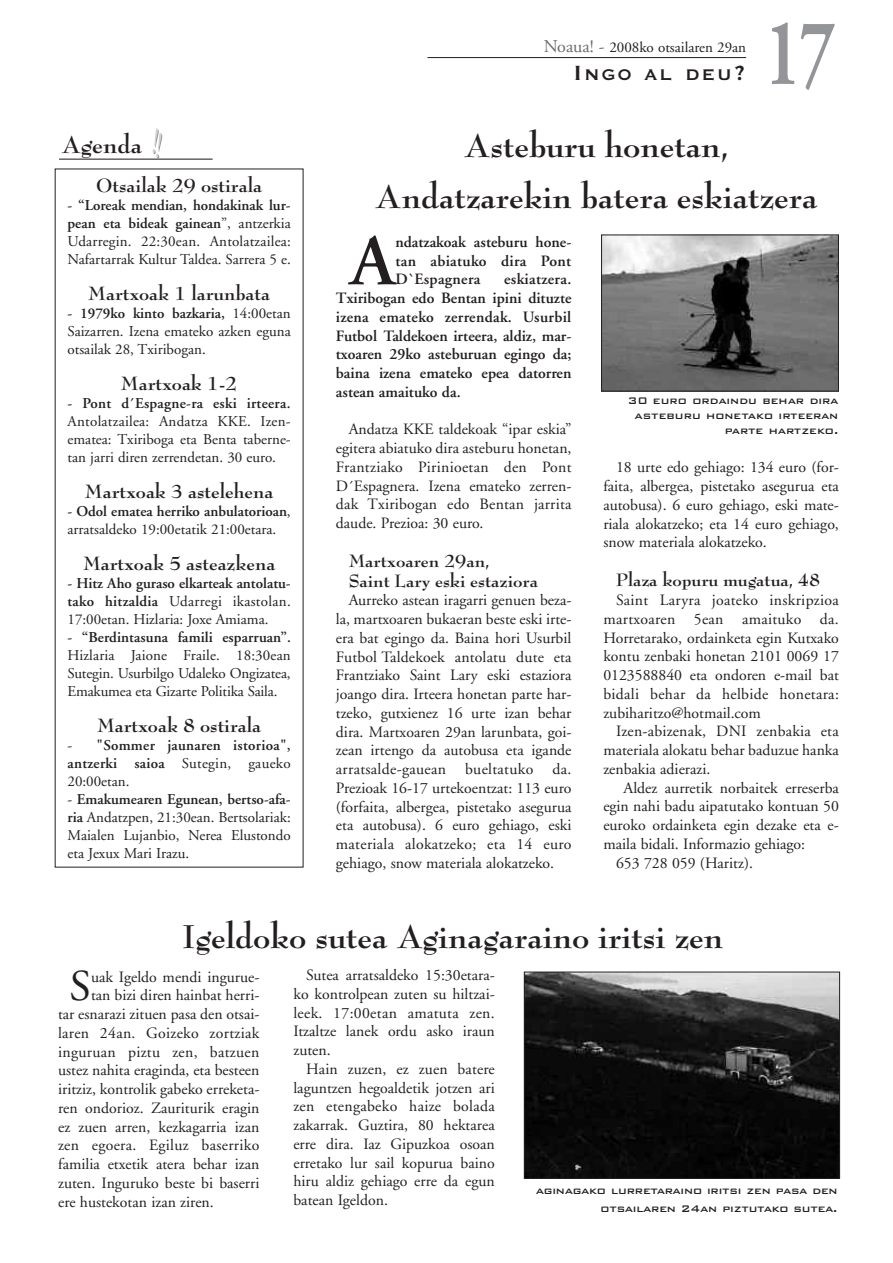
<style>
.page{position:relative;width:893px;height:1263px;background:#fff}
.page>*{position:absolute;margin:0;border:0;box-sizing:border-box;transform-origin:0 0}
.t1{font:700 95.55px "Adobe Garamond";color:#939598;scale:.7 1}
.t2{font:600 72.3px "Adobe Garamond";color:#231f20}
.t3{font:43.95px "Adobe Garamond";color:#231f20}
.t4{font:700 36px/51px "Bernhard Modern";color:#231f20;text-align:center}
.t5{font:700 26.55px "Bernhard Modern";color:#231f20}
.t6{font:700 21px "Bernhard Modern";color:#231f20}
.t7{font:700 20.25px "Copperplate Gothic BT";letter-spacing:.085em;color:#231f20}
.t8{font:700 19.5px/19.5px "Bernhard Modern";color:#231f20}
.t9{font:15.75px/18.8px "Adobe Garamond";color:#231f20;text-align:justify}
.t10{font:600 15.75px/18.8px "Adobe Garamond";color:#231f20;text-align:justify}
.t11{font:15.75px "Adobe Garamond";letter-spacing:.02em;color:#231f20}
.t12{font:15px/18px "Adobe Garamond";color:#231f20;text-align:justify}
.t13{font:600 15px/18px "Adobe Garamond";letter-spacing:.02em;color:#231f20;text-align:justify}
.t14{font:500 12.75px/15px "Bank Gothic BT";letter-spacing:-.015em;color:#231f20;text-align:right}
.s1{font-weight:600}
.s2{font-weight:400}
.s3{font-size:18px;color:#6c6d70}
.s4{font-size:27px}
</style>
<div class="page">
<hr style="left:427px;top:57px;width:319px;height:1px;background:#231f20">
<hr style="left:59px;top:159px;width:154px;height:1px;background:#231f20">
<svg style="left:153px;top:128px;width:9px;height:31px"></svg>
<img style="left:603px;top:237px;width:234px;height:152px">
<div style="left:601px;top:235px;width:238px;height:156px;border:1px solid #231f20"></div>
<img style="left:526px;top:974px;width:312px;height:203px">
<div style="left:524px;top:972px;width:316px;height:207px;border:1px solid #231f20"></div>
<h3 class="t5" style="left:61px;top:132px;width:82px">Agenda</h3>
<h3 class="t6" style="left:96px;top:175px;width:167px">Otsailak 29 ostirala</h3>
<p class="t12" style="left:68px;top:197px;width:225px"><span class="s1">- “Loreak mendian, hondakinak lur&shy;pean eta bideak gainean</span>”, antzerkia Udarregin. 22:30ean. Antolatzailea:<br>Nafartarrak Kultur Taldea. Sarrera 5 e.</p>
<h3 class="t6" style="left:88px;top:283px;width:183px">Martxoak 1 larunbata</h3>
<p class="t12" style="left:68px;top:305px;width:225px"><span class="s1">- 1979ko kinto bazkaria,</span> 14:00etan Saizarren. Izena emateko azken eguna otsailak 28, Txiribogan.</p>
<h3 class="t6" style="left:121px;top:373px;width:118px">Martxoak 1-2</h3>
<p class="t13" style="left:68px;top:395px;width:225px">- Pont d´Espagne-ra eski irteera.</p>
<p class="t12" style="left:68px;top:413px;width:225px">Antolatzailea: Andatza KKE. Izen&shy;ematea: Txiriboga eta Benta taberne&shy;tan jarri diren zerrendetan. 30 euro.</p>
<h3 class="t6" style="left:85px;top:481px;width:190px">Martxoak 3 astelehena</h3>
<p class="t12" style="left:68px;top:503px;width:225px"><span class="s1">- Odol ematea herriko anbulatorioan</span>, arratsaldeko 19:00etatik 21:00etara.</p>
<h3 class="t6" style="left:83px;top:553px;width:194px">Martxoak 5 asteazkena</h3>
<p class="t12" style="left:68px;top:575px;width:225px"><span class="s1">- Hitz Aho guraso elkarteak antolatu&shy;tako hitzaldia</span> Udarregi ikastolan.<br>17:00etan. Hizlaria: Joxe Amiama.</p>
<p class="t13" style="left:68px;top:629px;width:225px">- “Berdintasuna famili esparruan”.</p>
<p class="t12" style="left:68px;top:647px;width:225px">Hizlaria Jaione Fraile. 18:30ean Sutegin. Usurbilgo Udaleko Ongizatea, Emakumea eta Gizarte Politika Saila.</p>
<h3 class="t6" style="left:97px;top:715px;width:166px">Martxoak 8 ostirala</h3>
<p class="t13" style="left:68px;top:737px;width:225px"><span class="s2">-</span> "Sommer jaunaren istorioa", antzerki saioa <span class="s2">Sutegin, gaueko 20:00etan.</span></p>
<p class="t12" style="left:68px;top:791px;width:225px">- <span class="s1">Emakumearen Egunean, bertso-afa&shy;ria</span> Andatzpen, 21:30ean. Bertsolariak:<br>Maialen Lujanbio, Nerea Elustondo eta Jexux Mari Irazu.</p>
<p class="t12" style="left:544px;top:40px;width:204px"><span class="s3">Noaua! -</span> 2008ko otsailaren 29an</p>
<p class="t7" style="left:573px;top:61px;width:175px"><span class="s4">I</span>NGO AL DEU<span class="s4">?</span></p>
<h1 class="t1" style="left:765px;top:16px;width:101px">17</h1>
<h3 class="t4" style="left:375px;top:121px;width:444px">Asteburu honetan,<br>Andatzarekin batera eskiatzera</h3>
<h2 class="t2" style="left:350px;top:233px;width:47px">A</h2>
<p class="t10" style="left:395px;top:234px;width:178px">ndatzakoak asteburu hone&shy;tan abiatuko dira Pont D`Espagnera</p>
<p class="t10" style="left:336px;top:271px;width:237px;text-indent:168px">eskiatzera.<br>Txiribogan edo Bentan ipini dituzte izena emateko zerrendak. Usurbil Futbol Taldekoen irteera, aldiz, mar&shy;txoaren 29ko asteburuan egingo da; baina izena emateko epea datorren astean amaituko da.</p>
<p class="t9" style="left:336px;top:421px;width:237px;text-indent:13px">Andatza KKE taldekoak “ipar eskia” egitera abiatuko dira asteburu honetan, Frantziako Pirinioetan den Pont D´Espagnera. Izena emateko zerren&shy;dak Txiribogan edo Bentan jarrita daude. Prezioa: 30 euro.</p>
<p class="t8" style="left:349px;top:551px;width:191px">Martxoaren 29an,<br>Saint Lary eski estaziora</p>
<p class="t9" style="left:336px;top:592px;width:237px;text-indent:13px">Aurreko astean iragarri genuen beza&shy;la, martxoaren bukaeran beste eski irte&shy;era bat egingo da. Baina hori Usurbil Futbol Taldekoek antolatu dute eta Frantziako Saint Lary eski estaziora joango dira. Irteera honetan parte har&shy;tzeko, gutxienez 16 urte izan behar dira. Martxoaren 29an larunbata, goi&shy;zean irtengo da autobusa eta igande arratsalde-gauean bueltatuko da.<br>Prezioak 16-17 urtekoentzat: 113 euro (forfaita, albergea, pistetako asegurua eta autobusa). 6 euro gehiago, eski materiala alokatzeko; eta 14 euro gehiago, snow materiala alokatzeko.</p>
<p class="t14" style="left:628px;top:392px;width:212px">30 euro ordaindu behar dira asteburu honetako irteeran parte hartzeko.</p>
<p class="t9" style="left:603px;top:459px;width:237px;text-indent:13px">18 urte edo gehiago: 134 euro (for&shy;faita, albergea, pistetako asegurua eta autobusa). 6 euro gehiago, eski mate&shy;riala alokatzeko; eta 14 euro gehiago, snow materiala alokatzeko.</p>
<p class="t8" style="left:616px;top:571px;width:206px">Plaza kopuru mugatua, 48</p>
<p class="t9" style="left:603px;top:592px;width:237px;text-indent:13px">Saint Laryra joateko inskripzioa martxoaren 5ean amaituko da.<br>Horretarako, ordainketa egin Kutxako kontu zenbaki honetan 2101 0069 17<br>0123588840 eta ondoren e-mail bat bidali behar da helbide honetara: zubiharitzo@hotmail.com</p>
<p class="t9" style="left:603px;top:723px;width:237px;text-indent:13px">Izen-abizenak, DNI zenbakia eta materiala alokatu behar baduzue hanka zenbakia adierazi.</p>
<p class="t9" style="left:623px;top:780px;width:217px">Aldez aurretik norbaitek erreserba</p>
<p class="t9" style="left:603px;top:798px;width:237px">egin nahi badu aipatutako kontuan 50</p>
<p class="t9" style="left:603px;top:817px;width:237px">euroko ordainketa egin dezake eta e-</p>
<p class="t9" style="left:603px;top:836px;width:203px">maila bidali. Informazio gehiago:</p>
<p class="t9" style="left:616px;top:855px;width:138px">653 728 059 (Haritz).</p>
<h3 class="t4" style="left:183px;top:911px;width:542px">Igeldoko sutea Aginagaraino iritsi zen</h3>
<h3 class="t3" style="left:70px;top:969px;width:23px">S</h3>
<p class="t9" style="left:91px;top:969px;width:170px">uak Igeldo mendi ingurue-</p>
<p class="t9" style="left:91px;top:987px;width:170px">tan bizi diren hainbat herri-</p>
<p class="t9" style="left:58px;top:1006px;width:203px">tar esnarazi zituen pasa den otsai-</p>
<p class="t11" style="left:58px;top:1027px;width:203px">laren 24an. Goizeko zortziak</p>
<p class="t11" style="left:58px;top:1045px;width:203px">inguruan piztu zen, batzuen</p>
<p class="t9" style="left:58px;top:1062px;width:203px">ustez nahita eraginda, eta besteen</p>
<p class="t9" style="left:58px;top:1081px;width:203px">iritziz, kontrolik gabeko erreketa-</p>
<p class="t9" style="left:58px;top:1100px;width:203px">ren ondorioz. Zauriturik eragin</p>
<p class="t9" style="left:58px;top:1119px;width:203px">ez zuen arren, kezkagarria izan</p>
<p class="t11" style="left:58px;top:1139px;width:203px">zen egoera. Egiluz baserriko</p>
<p class="t9" style="left:58px;top:1156px;width:203px">familia etxetik atera behar izan</p>
<p class="t9" style="left:58px;top:1175px;width:203px">zuten. Inguruko beste bi baserri</p>
<p class="t9" style="left:58px;top:1194px;width:157px">ere hustekotan izan ziren.</p>
<p class="t9" style="left:293px;top:967px;width:203px;text-indent:13px">Sutea arratsaldeko 15:30etara&shy;ko kontrolpean zuten su hiltzai&shy;leek. 17:00etan amatuta zen.<br>Itzaltze lanek ordu asko iraun zuten.</p>
<p class="t9" style="left:293px;top:1061px;width:203px;text-indent:13px">Hain zuzen, ez zuen batere laguntzen hegoaldetik jotzen ari zen etengabeko haize bolada zakarrak. Guztira, 80 hektarea erre dira. Iaz Gipuzkoa osoan erretako lur sail kopurua baino hiru aldiz gehiago erre da egun batean Igeldon.</p>
<p class="t14" style="left:536px;top:1180px;width:303px;line-height:18px">aginagako lurretaraino iritsi zen pasa den otsailaren 24an piztutako sutea.</p>
</div>
